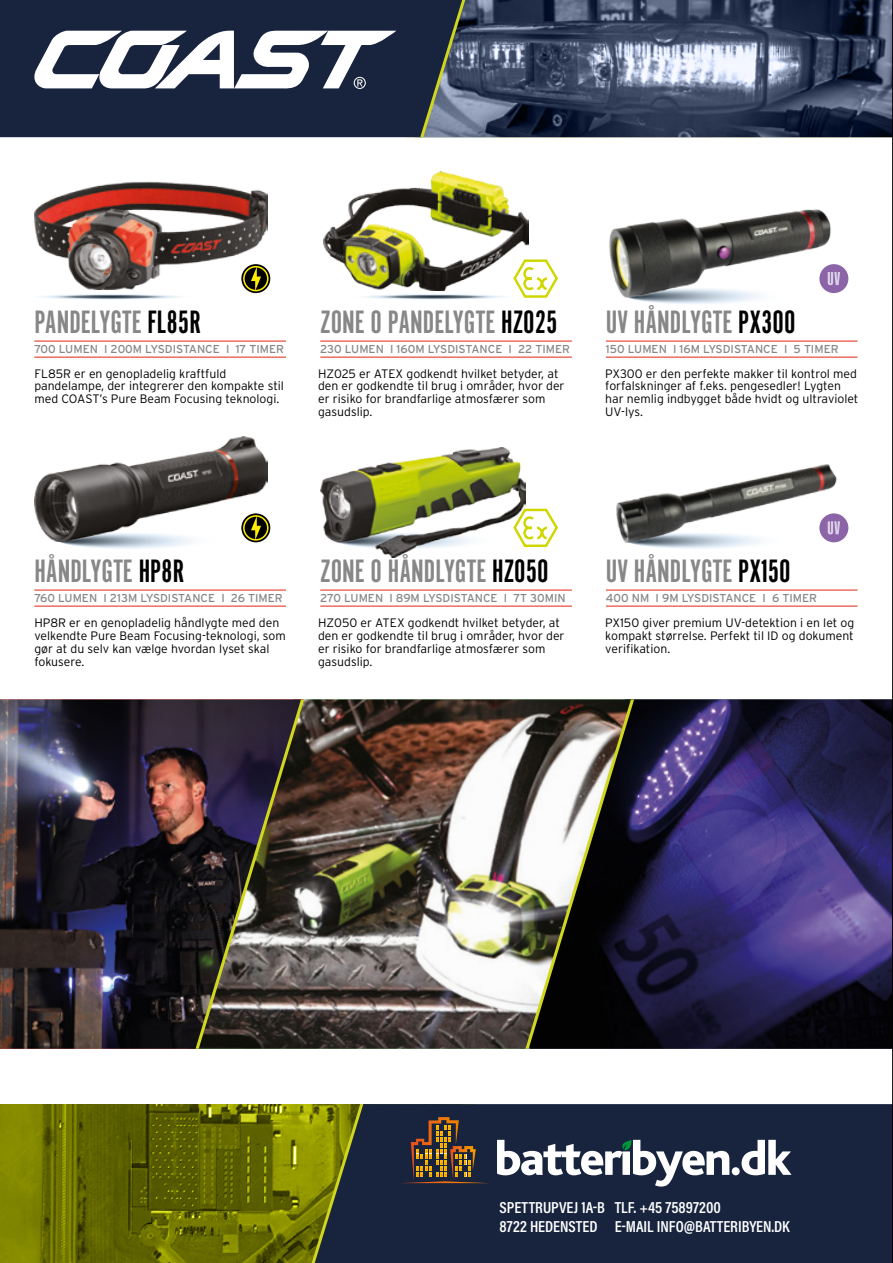
<style>
.page{position:relative;width:893px;height:1263px;background:#fff}
.page>*{position:absolute;margin:0;border:0;box-sizing:border-box;transform-origin:0 0}
.t1{font:33.6px "Alternate Got No 1 D";color:#878787}
.t2{font:600 16.05px/19.4px "Acumin Pro Cond";color:#fff}
.t3{font:300 12.3px/12.8px "Interstate";color:#000}
.t4{font:11.55px "Interstate";color:#878787}
.s1{color:#000}
</style>
<div class="page">
<img style="left:0;top:0;width:893px;height:1263px">
<h1 class="t1" style="left:34px;top:305px;width:168px">PANDELYGTE <span class="s1">FL85R</span></h1>
<h1 class="t1" style="left:320px;top:305px;width:239px">ZONE 0 PANDELYGTE <span class="s1">HZ025</span></h1>
<h1 class="t1" style="left:606px;top:305px;width:191px">UV HÅNDLYGTE <span class="s1">PX300</span></h1>
<p class="t4" style="left:320px;top:343px;width:251px">230 LUMEN I 160M LYSDISTANCE I 22 TIMER</p>
<p class="t4" style="left:606px;top:343px;width:234px">150 LUMEN I 16M LYSDISTANCE I 5 TIMER</p>
<p class="t4" style="left:34px;top:343px;width:251px">700 LUMEN I 200M LYSDISTANCE I 17 TIMER</p>
<p class="t3" style="left:34px;top:367px;width:251px">FL85R er en genopladelig kraftfuld pandelampe, der integrerer den kompakte stil med COAST’s Pure Beam Focusing teknologi.</p>
<p class="t3" style="left:318px;top:367px;width:248px">HZ025 er ATEX godkendt hvilket betyder, at den er godkendte til brug i områder, hvor der er risiko for brandfarlige atmosfærer som gasudslip.</p>
<p class="t3" style="left:605px;top:367px;width:255px">PX300 er den perfekte makker til kontrol med forfalskninger af f.eks. pengesedler! Lygten har nemlig indbygget både hvidt og ultraviolet UV-lys.</p>
<h1 class="t1" style="left:34px;top:554px;width:152px">HÅNDLYGTE <span class="s1">HP8R</span></h1>
<h1 class="t1" style="left:320px;top:554px;width:230px">ZONE 0 HÅNDLYGTE <span class="s1">HZ050</span></h1>
<h1 class="t1" style="left:606px;top:554px;width:186px">UV HÅNDLYGTE <span class="s1">PX150</span></h1>
<p class="t4" style="left:34px;top:592px;width:250px">760 LUMEN I 213M LYSDISTANCE I 26 TIMER</p>
<p class="t4" style="left:320px;top:592px;width:247px">270 LUMEN I 89M LYSDISTANCE I 7T 30MIN</p>
<p class="t4" style="left:606px;top:592px;width:213px">400 NM I 9M LYSDISTANCE I 6 TIMER</p>
<p class="t3" style="left:34px;top:617px;width:253px">HP8R er en genopladelig håndlygte med den velkendte Pure Beam Focusing-teknologi, som gør at du selv kan vælge hvordan lyset skal fokusere.</p>
<p class="t3" style="left:318px;top:617px;width:248px">HZ050 er ATEX godkendt hvilket betyder, at den er godkendte til brug i områder, hvor der er risiko for brandfarlige atmosfærer som gasudslip.</p>
<p class="t3" style="left:605px;top:617px;width:251px;text-align:justify">PX150 giver premium UV-detektion i en let og kompakt størrelse. Perfekt til ID og dokument verifikation.</p>
<h2 class="t2" style="left:500px;top:1197px;width:107px">SPETTRUPVEJ 1A-B<br>8722 HEDENSTED</h2>
<h2 class="t2" style="left:615px;top:1197px;width:177px">TLF. +45 75897200<br>E-MAIL INFO@BATTERIBYEN.DK</h2>
</div>
